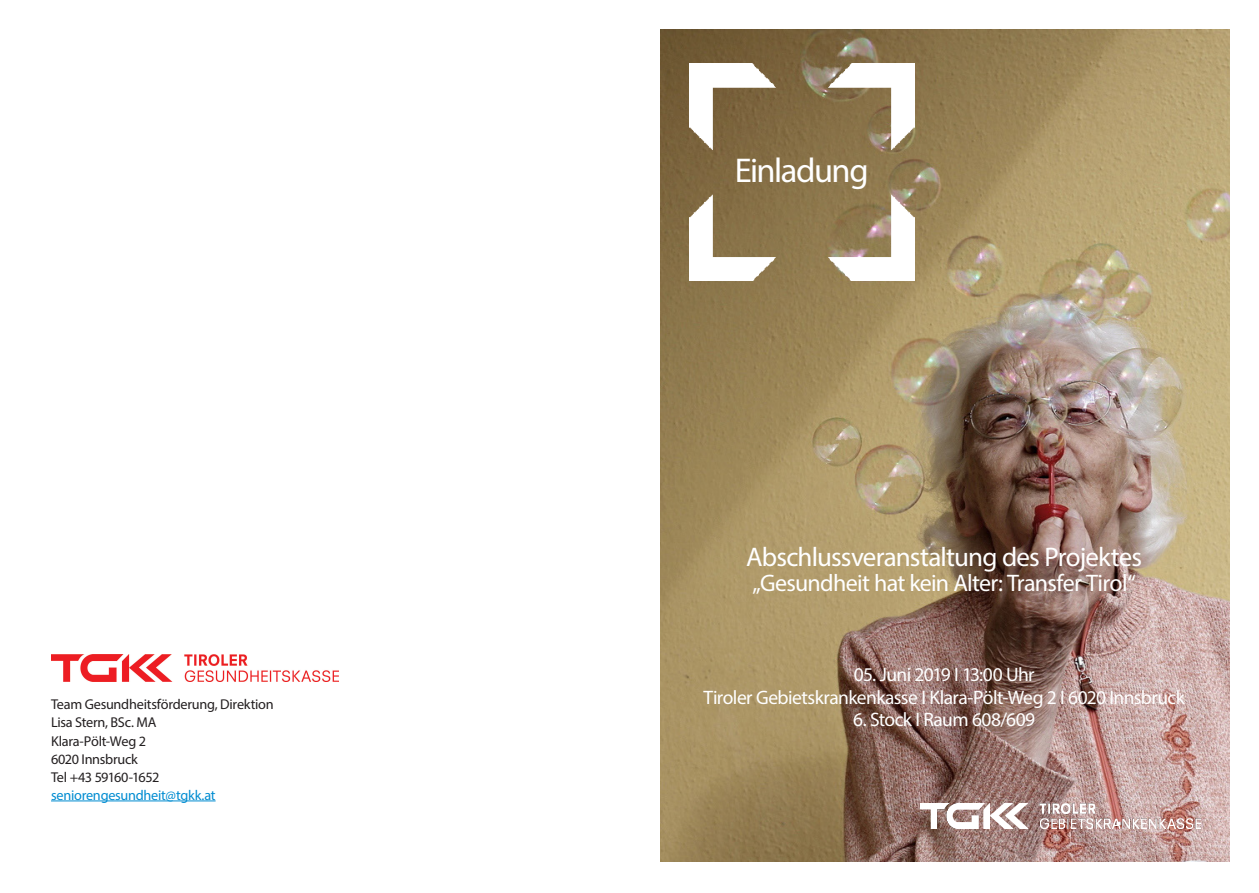
<style>
.page{position:relative;width:1259px;height:893px;background:#fff}
.page>*{position:absolute;margin:0;border:0;box-sizing:border-box;transform-origin:0 0}
.t1{font:34.5px "Myriad Pro";letter-spacing:-.045em;color:#fff}
.t2{font:27px "Myriad Pro";letter-spacing:-.03em;color:#fff}
.t3{font:24px "Myriad Pro";letter-spacing:-.03em;color:#fff}
.t4{font:19.5px "Myriad Pro";letter-spacing:-.03em;color:#fff}
.t5{font:14.25px "Myriad Pro";letter-spacing:-.02em;color:#231f20}
.t6{font:14.25px "Myriad Pro";letter-spacing:-.015em;color:#008cd1}
.t7{font:14.25px "Myriad Pro";letter-spacing:-.045em;color:#231f20}
</style>
<div class="page">
<img style="left:661px;top:30px;width:568px;height:832px">
<img style="left:51px;top:655px;width:287px;height:26px">
<hr style="left:51px;top:800px;width:165px;height:1px;background:#008cd1">
<img style="left:689px;top:64px;width:225px;height:217px">
<img style="left:921px;top:804px;width:279px;height:25px">
<p class="t5" style="left:51px;top:696px;width:224px">Team Gesundheitsförderung, Direktion</p>
<p class="t5" style="left:51px;top:714px;width:107px">Lisa Stern, BSc. MA</p>
<p class="t5" style="left:51px;top:732px;width:97px">Klara-Pölt-Weg 2</p>
<p class="t5" style="left:51px;top:750px;width:88px">6020 Innsbruck</p>
<p class="t7" style="left:51px;top:768px;width:110px">Tel +43 59160-1652</p>
<p class="t6" style="left:51px;top:786px;width:166px">seniorengesundheit@tgkk.at</p>
<p class="t1" style="left:735px;top:149px;width:135px">Einladung</p>
<p class="t2" style="left:746px;top:540px;width:397px">Abschlussveranstaltung des Projektes</p>
<p class="t3" style="left:752px;top:568px;width:385px">„Gesundheit hat kein Alter: Transfer Tirol“</p>
<p class="t4" style="left:854px;top:663px;width:182px">05. Juni 2019 I 13:00 Uhr</p>
<p class="t4" style="left:703px;top:685px;width:483px">Tiroler Gebietskrankenkasse I Klara-Pölt-Weg 2 I 6020 Innsbruck</p>
<p class="t4" style="left:853px;top:708px;width:184px">6. Stock I Raum 608/609</p>
</div>
